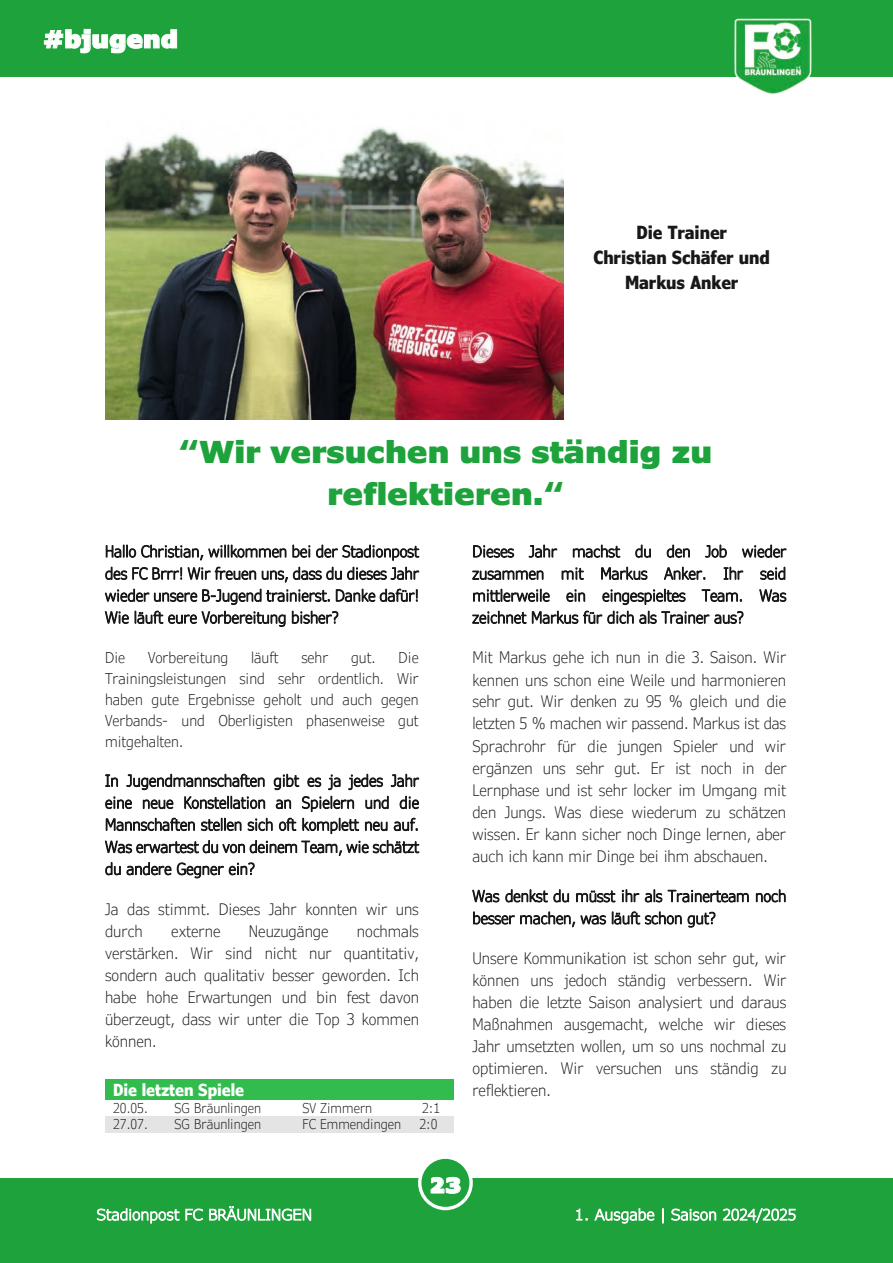
<style>
.page{position:relative;width:893px;height:1263px;background:#fff}
.page>*{position:absolute;margin:0;border:0;box-sizing:border-box;transform-origin:0 0}
.t1{font:900 30.15px/42px "Verdana Pro";color:#1ea33c;text-align:center}
.t2{font:900 24px "Verdana Pro";color:#fff}
.t3{font:900 21.15px "Verdana Pro";color:#fff}
.t4{font:700 18px/25.2px "Verdana Pro Cond";color:#171818;text-align:center}
.t5{font:700 16.65px "Verdana Pro Cond";color:#fff}
.t6{font:300 15.9px/22px "Verdana Pro Cond";color:#171818;text-align:justify}
.t7{font:300 15px/21px "Verdana Pro Cond";color:#171818;text-align:justify}
.t8{font:300 15px "Verdana Pro";letter-spacing:.005em;color:#fff}
.t9{font:300 13.5px "Verdana Pro Cond";color:#171818}
</style>
<div class="page">
<div style="left:0;top:0;width:893px;height:77px;background:#23a13b"></div>
<div style="left:0;top:1178px;width:893px;height:85px;background:#23a13b"></div>
<div style="left:0;top:1181px;width:893px;height:82px;background:#1ea33c"></div>
<div style="left:0;top:0;width:893px;height:74px;background:#1ea33c"></div>
<img style="left:734px;top:18px;width:78px;height:76px">
<div style="left:420px;top:1157px;width:51px;height:51px;background:#1ea33c;border-radius:50%"></div>
<div style="left:418px;top:1155px;width:55px;height:55px;border:3px solid #fff;border-radius:50%"></div>
<div style="left:105px;top:1079px;width:349px;height:20px;background:#31bc4d"></div>
<div style="left:105px;top:1116px;width:61px;height:16px;background:#e4e4e5"></div>
<div style="left:166px;top:1116px;width:128px;height:16px;background:#e4e4e5"></div>
<div style="left:294px;top:1116px;width:117px;height:16px;background:#e4e4e5"></div>
<div style="left:411px;top:1116px;width:43px;height:16px;background:#e4e4e5"></div>
<img style="left:105px;top:127px;width:458px;height:293px">
<p class="t2" style="left:43px;top:23px;width:136px">#bjugend</p>
<p class="t4" style="left:594px;top:219px;width:178px">Die Trainer<br>Christian Schäfer und<br>Markus Anker</p>
<p class="t1" style="left:179px;top:430px;width:535px">“Wir versuchen uns ständig zu reflektieren.“</p>
<p class="t6" style="left:105px;top:541px;width:316px">Hallo Christian, willkommen bei der Stadionpost des FC Brrr! Wir freuen uns, dass du dieses Jahr wieder unsere B-Jugend trainierst. Danke dafür!<br>Wie läuft eure Vorbereitung bisher?</p>
<p class="t7" style="left:105px;top:647px;width:22px">Die</p>
<p class="t7" style="left:148px;top:647px;width:82px">Vorbereitung</p>
<p class="t7" style="left:251px;top:647px;width:29px">läuft</p>
<p class="t7" style="left:301px;top:647px;width:28px">sehr</p>
<p class="t7" style="left:351px;top:647px;width:26px">gut.</p>
<p class="t7" style="left:105px;top:647px;width:315px;text-indent:293px">Die Trainingsleistungen sind sehr ordentlich. Wir haben gute Ergebnisse geholt und auch gegen Verbands- und Oberligisten phasenweise gut mitgehalten.</p>
<p class="t6" style="left:105px;top:770px;width:316px">In Jugendmannschaften gibt es ja jedes Jahr eine neue Konstellation an Spielern und die Mannschaften stellen sich oft komplett neu auf.<br>Was erwartest du von deinem Team, wie schätzt du andere Gegner ein?</p>
<p class="t6" style="left:105px;top:898px;width:315px">Ja das stimmt. Dieses Jahr konnten wir uns durch</p>
<p class="t6" style="left:105px;top:920px;width:316px;text-indent:252px">nochmals verstärken. Wir sind nicht nur quantitativ, sondern auch qualitativ besser geworden. Ich habe hohe Erwartungen und bin fest davon überzeugt, dass wir unter die Top 3 kommen können.</p>
<p class="t6" style="left:171px;top:920px;width:51px">externe</p>
<p class="t6" style="left:249px;top:920px;width:81px">Neuzugänge</p>
<p class="t6" style="left:472px;top:541px;width:315px">Dieses Jahr machst du den Job wieder zusammen mit Markus Anker. Ihr seid mittlerweile ein eingespieltes Team. Was zeichnet Markus für dich als Trainer aus?</p>
<p class="t6" style="left:472px;top:647px;width:316px">Mit Markus gehe ich nun in die 3. Saison. Wir kennen uns schon eine Weile und harmonieren sehr gut. Wir denken zu 95 % gleich und die letzten 5 % machen wir passend. Markus ist das Sprachrohr für die jungen Spieler und wir ergänzen uns sehr gut. Er ist noch in der Lernphase und ist sehr locker im Umgang mit den Jungs. Was diese wiederum zu schätzen wissen. Er kann sicher noch Dinge lernen, aber auch ich kann mir Dinge bei ihm abschauen.</p>
<p class="t6" style="left:472px;top:885px;width:315px">Was denkst du müsst ihr als Trainerteam noch besser machen, was läuft schon gut?</p>
<p class="t6" style="left:472px;top:947px;width:316px">Unsere Kommunikation ist schon sehr gut, wir können uns jedoch ständig verbessern. Wir haben die letzte Saison analysiert und daraus Maßnahmen ausgemacht, welche wir dieses Jahr umsetzten wollen, um so uns nochmal zu optimieren. Wir versuchen uns ständig zu</p>
<p class="t5" style="left:113px;top:1078px;width:133px">Die letzten Spiele</p>
<p class="t6" style="left:472px;top:1080px;width:80px">reflektieren.</p>
<p class="t9" style="left:113px;top:1099px;width:36px">20.05.</p>
<p class="t9" style="left:175px;top:1099px;width:88px">SG Bräunlingen</p>
<p class="t9" style="left:302px;top:1099px;width:71px">SV Zimmern</p>
<p class="t9" style="left:422px;top:1099px;width:20px">2:1</p>
<p class="t9" style="left:113px;top:1116px;width:36px">27.07.</p>
<p class="t9" style="left:175px;top:1116px;width:88px">SG Bräunlingen</p>
<p class="t9" style="left:302px;top:1116px;width:100px">FC Emmendingen</p>
<p class="t9" style="left:419px;top:1116px;width:20px">2:0</p>
<p class="t3" style="left:430px;top:1171px;width:32px">23</p>
<p class="t8" style="left:97px;top:1204px;width:217px">Stadionpost FC BRÄUNLINGEN</p>
<p class="t8" style="left:575px;top:1204px;width:222px">1. Ausgabe | Saison 2024/2025</p>
</div>
